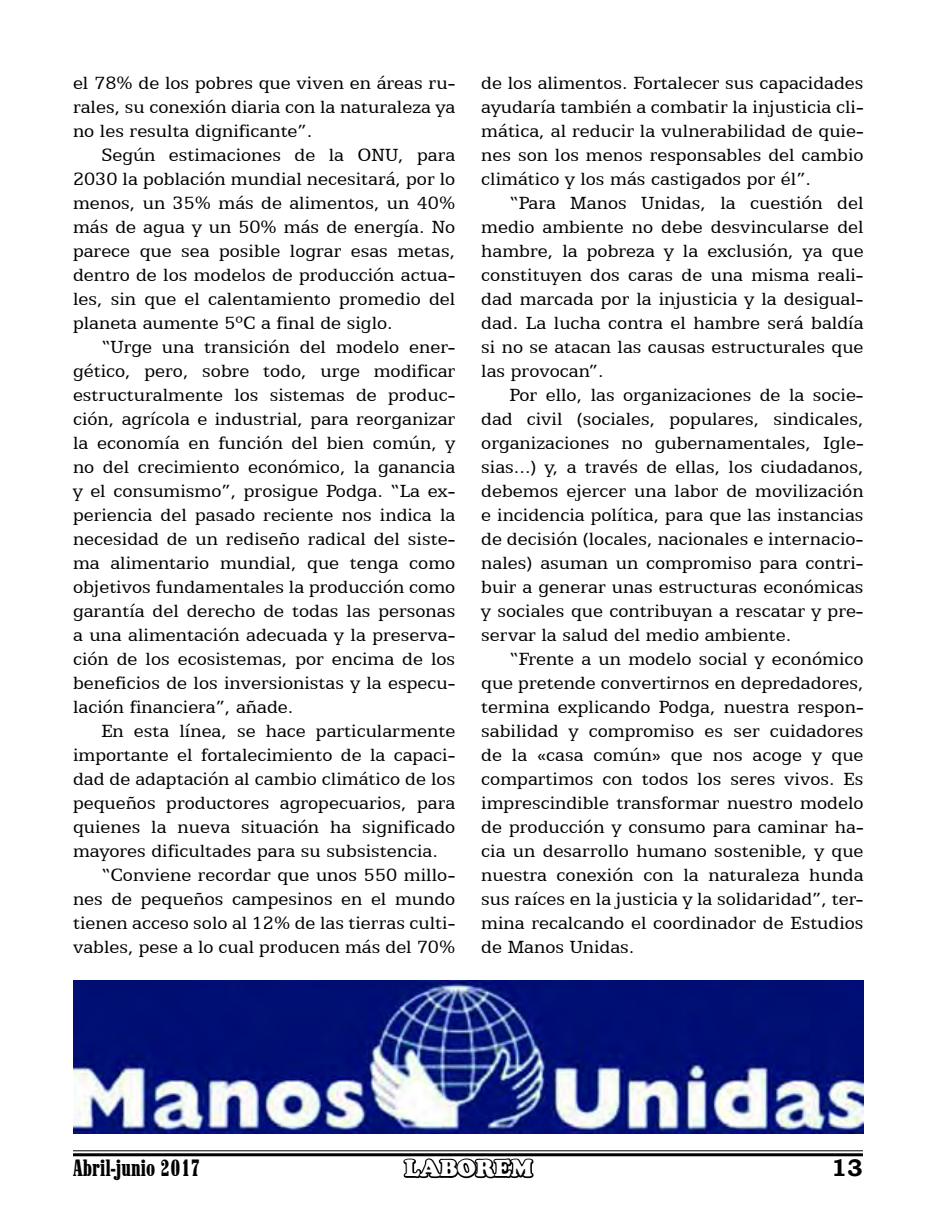
<style>
.page{position:relative;width:936px;height:1224px;background:#fff}
.page>*{position:absolute;margin:0;border:0;box-sizing:border-box;transform-origin:0 0}
.t1{font:24px "Marlboro";color:#000}
.t2{font:900 24px "Cooper";color:#fff}
.t3{font:700 24px "Bookman Old Style";color:#000}
.t4{font:20px/24px "Egyptian 505 BT";color:#000;text-align:justify}
</style>
<div class="page">
<hr style="left:73px;top:1150px;width:790px;height:1px;background:#000">
<hr style="left:73px;top:1153px;width:790px;height:3px;background:#000">
<svg style="left:401px;top:1133px;width:135px;height:46px"></svg>
<img style="left:74px;top:981px;width:790px;height:152px">
<p class="t4" style="left:73px;top:70px;width:384px">el 78% de los pobres que viven en áreas ru&shy;rales, su conexión diaria con la naturaleza ya no les resulta dignificante”.</p>
<p class="t4" style="left:73px;top:142px;width:384px;text-indent:28px">Según estimaciones de la ONU, para 2030 la población mundial necesitará, por lo menos, un 35% más de alimentos, un 40% más de agua y un 50% más de energía. No parece que sea posible lograr esas metas, dentro de los modelos de producción actua&shy;les, sin que el calentamiento promedio del planeta aumente 5ºC a final de siglo.</p>
<p class="t4" style="left:73px;top:334px;width:384px;text-indent:28px">“Urge una transición del modelo ener&shy;gético, pero, sobre todo, urge modificar estructuralmente los sistemas de produc&shy;ción, agrícola e industrial, para reorganizar la economía en función del bien común, y no del crecimiento económico, la ganancia y el consumismo”, prosigue Podga. “La ex&shy;periencia del pasado reciente nos indica la necesidad de un rediseño radical del siste&shy;ma alimentario mundial, que tenga como objetivos fundamentales la producción como garantía del derecho de todas las personas a una alimentación adecuada y la preserva&shy;ción de los ecosistemas, por encima de los beneficios de los inversionistas y la especu&shy;lación financiera”, añade.</p>
<p class="t4" style="left:101px;top:718px;width:355px">En esta línea, se hace particularmente</p>
<p class="t4" style="left:73px;top:742px;width:384px">importante el fortalecimiento de la capaci-</p>
<p class="t4" style="left:73px;top:766px;width:384px">dad de adaptación al cambio climático de los</p>
<p class="t4" style="left:73px;top:790px;width:384px">pequeños productores agropecuarios, para</p>
<p class="t4" style="left:73px;top:814px;width:384px">quienes la nueva situación ha significado</p>
<p class="t4" style="left:73px;top:838px;width:366px">mayores dificultades para su subsistencia.</p>
<p class="t4" style="left:101px;top:862px;width:355px">“Conviene recordar que unos 550 millo-</p>
<p class="t4" style="left:73px;top:886px;width:384px">nes de pequeños campesinos en el mundo</p>
<p class="t4" style="left:73px;top:910px;width:384px">tienen acceso solo al 12% de las tierras culti-</p>
<p class="t4" style="left:73px;top:934px;width:384px">vables, pese a lo cual producen más del 70%</p>
<p class="t4" style="left:481px;top:70px;width:384px">de los alimentos. Fortalecer sus capacidades ayudaría también a combatir la injusticia cli&shy;mática, al reducir la vulnerabilidad de quie&shy;nes son los menos responsables del cambio climático y los más castigados por él”.</p>
<p class="t4" style="left:481px;top:190px;width:384px;text-indent:28px">“Para Manos Unidas, la cuestión del medio ambiente no debe desvincularse del hambre, la pobreza y la exclusión, ya que constituyen dos caras de una misma reali&shy;dad marcada por la injusticia y la desigual&shy;dad. La lucha contra el hambre será baldía si no se atacan las causas estructurales que las provocan”.</p>
<p class="t4" style="left:481px;top:382px;width:384px;text-indent:28px">Por ello, las organizaciones de la socie&shy;dad civil (sociales, populares, sindicales, organizaciones no gubernamentales, Igle&shy;sias...) y, a través de ellas, los ciudadanos, debemos ejercer una labor de movilización e incidencia política, para que las instancias de decisión (locales, nacionales e internacio&shy;nales) asuman un compromiso para contri&shy;buir a generar unas estructuras económicas y sociales que contribuyan a rescatar y pre&shy;servar la salud del medio ambiente.</p>
<p class="t4" style="left:481px;top:646px;width:384px;text-indent:28px">“Frente a un modelo social y económico que pretende convertirnos en depredadores, termina explicando Podga, nuestra respon&shy;sabilidad y compromiso es ser cuidadores de la «casa común» que nos acoge y que compartimos con todos los seres vivos. Es imprescindible transformar nuestro modelo de producción y consumo para caminar ha&shy;cia un desarrollo humano sostenible, y que nuestra conexión con la naturaleza hunda sus raíces en la justicia y la solidaridad”, ter&shy;mina recalcando el coordinador de Estudios de Manos Unidas.</p>
<p class="t1" style="left:73px;top:1155px;width:129px">Abril-junio 2017</p>
<p class="t2" style="left:405px;top:1154px;width:129px">LABOREM</p>
<p class="t3" style="left:831px;top:1151px;width:33px">13</p>
</div>
